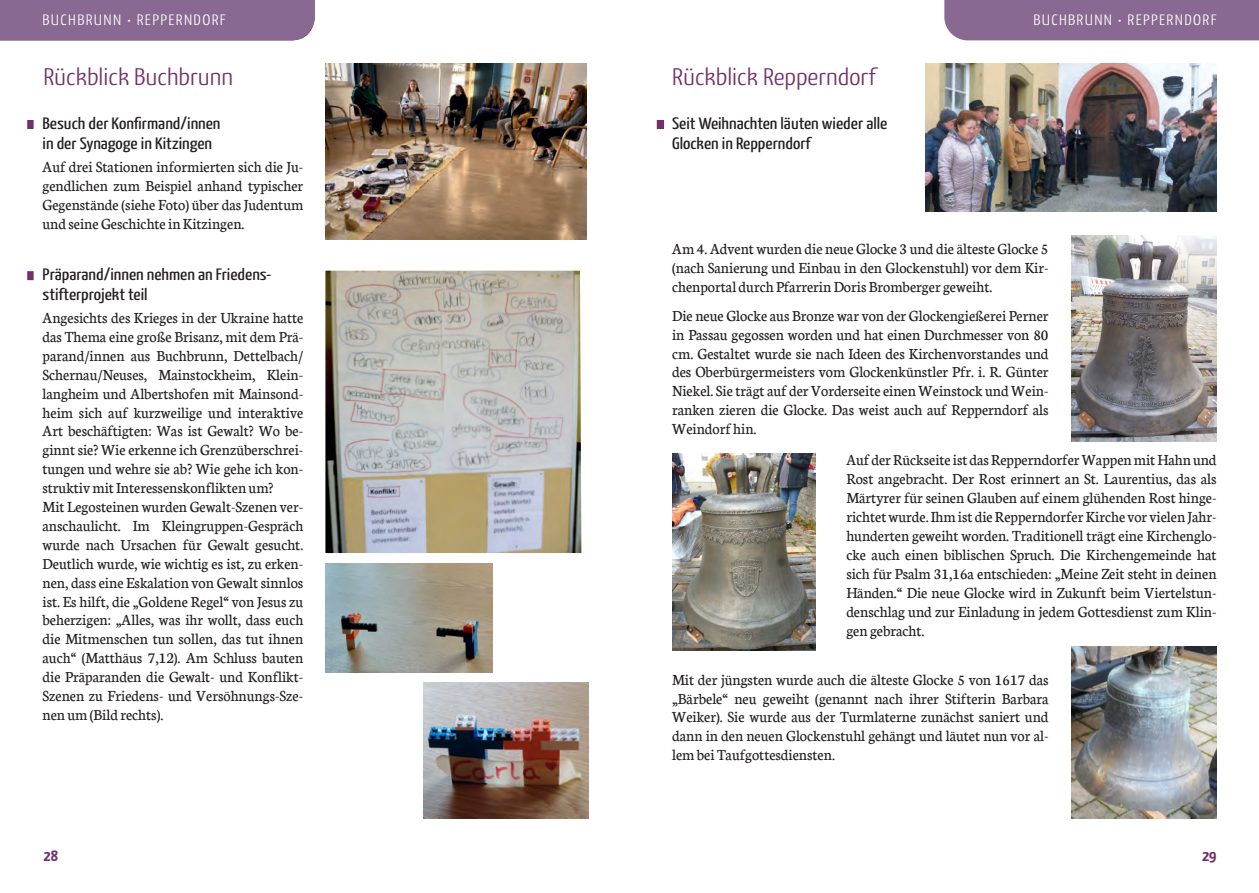
<style>
.page{position:relative;width:1259px;height:893px;background:#fff}
.page>*{position:absolute;margin:0;border:0;box-sizing:border-box;transform-origin:0 0}
.t1{font:300 24px "Yanone Kaffeesatz";color:#712f6b;scale:1.2 1}
.t2{font:16.5px/18.9px "Neuton";color:#231f20;text-align:justify;scale:.96 1}
.t3{font:16.5px/19.8px "Yanone Kaffeesatz";color:#231f20;scale:1.2 1}
.t4{font:300 15px "Yanone Kaffeesatz";letter-spacing:.075em;color:#fff;scale:1.2 1}
.t5{font:700 15px "Yanone Kaffeesatz";color:#712f6b;scale:1.2 1}
</style>
<div class="page">
<div style="left:944px;top:0;width:315px;height:40px;background:#896991"></div>
<div style="left:0;top:0;width:315px;height:40px;background:#896991"></div>
<img style="left:1072px;top:235px;width:144px;height:206px">
<img style="left:672px;top:453px;width:144px;height:197px">
<img style="left:1071px;top:646px;width:145px;height:173px">
<img style="left:925px;top:64px;width:291px;height:147px">
<div style="left:27px;top:120px;width:7px;height:9px;background:#712f6b"></div>
<div style="left:27px;top:271px;width:7px;height:9px;background:#712f6b"></div>
<img style="left:325px;top:64px;width:261px;height:175px">
<img style="left:325px;top:564px;width:167px;height:108px">
<img style="left:424px;top:683px;width:165px;height:136px">
<img style="left:325px;top:271px;width:256px;height:282px">
<div style="left:657px;top:120px;width:7px;height:9px;background:#712f6b"></div>
<p class="t4" style="left:43px;top:11px;width:154px">BUCHBRUNN • REPPERNDORF</p>
<p class="t4" style="left:1033px;top:11px;width:154px">BUCHBRUNN • REPPERNDORF</p>
<h1 class="t1" style="left:43px;top:62px;width:160px">Rückblick Buchbrunn</h1>
<p class="t3" style="left:43px;top:113px;width:150px">Besuch der Konfirmand/innen in der Synagoge in Kitzingen</p>
<p class="t2" style="left:43px;top:157px;width:273px">Auf drei Stationen informierten sich die Ju&shy;gendlichen zum Beispiel anhand typischer Gegenstände (siehe Foto) über das Judentum und seine Geschichte in Kitzingen.</p>
<p class="t3" style="left:43px;top:264px;width:192px">Präparand/innen nehmen an Friedens&shy;stifterprojekt teil</p>
<p class="t2" style="left:43px;top:308px;width:273px;text-align:left">Angesichts des Krieges in der Ukraine hatte das Thema eine große Brisanz, mit dem Prä&shy;parand/innen aus Buchbrunn, Dettelbach/ Schernau/Neuses, Mainstockheim, Klein&shy;langheim und Albertshofen mit Mainsond&shy;heim sich auf kurzweilige und interaktive Art beschäftigten: Was ist Gewalt? Wo be&shy;ginnt sie? Wie erkenne ich Grenzüberschrei&shy;tungen und wehre sie ab? Wie gehe ich kon&shy;struktiv mit Interessenskonflikten um?<br>Mit Legosteinen wurden Gewalt-Szenen ver&shy;anschaulicht. Im Kleingruppen-Gespräch wurde nach Ursachen für Gewalt gesucht.<br>Deutlich wurde, wie wichtig es ist, zu erken&shy;nen, dass eine Eskalation von Gewalt sinnlos ist. Es hilft, die „Goldene Regel“ von Jesus zu beherzigen: „Alles, was ihr wollt, dass euch die Mitmenschen tun sollen, das tut ihnen auch“ (Matthäus 7,12). Am Schluss bauten die Präparanden die Gewalt- und Konflikt-Szenen zu Friedens- und Versöhnungs-Sze&shy;nen um (Bild rechts).</p>
<h1 class="t1" style="left:672px;top:62px;width:171px">Rückblick Repperndorf</h1>
<p class="t3" style="left:672px;top:113px;width:181px">Seit Weihnachten läuten wieder alle<br>Glocken in Repperndorf</p>
<p class="t2" style="left:672px;top:240px;width:394px">Am 4. Advent wurden die neue Glocke 3 und die älteste Glocke 5 (nach Sanierung und Einbau in den Glockenstuhl) vor dem Kir&shy;chenportal durch Pfarrerin Doris Bromberger geweiht.</p>
<p class="t2" style="left:672px;top:306px;width:394px">Die neue Glocke aus Bronze war von der Glockengießerei Perner in Passau gegossen worden und hat einen Durchmesser von 80 cm. Gestaltet wurde sie nach Ideen des Kirchenvorstandes und des Oberbürgermeisters vom Glockenkünstler Pfr. i. R. Günter Niekel. Sie trägt auf der Vorderseite einen Weinstock und Wein&shy;ranken zieren die Glocke. Das weist auch auf Repperndorf als Weindorf hin.</p>
<p class="t2" style="left:846px;top:451px;width:387px">Auf der Rückseite ist das RepperndorferWappen mitHahn und Rost angebracht. Der Rost erinnert an St. Laurentius, das als Märtyrer für seinen Glauben auf einem glühenden Rost hinge&shy;richtet wurde.Ihm ist die Repperndorfer Kirche vor vielenJahr&shy;hunderten geweiht worden. Traditionell trägt eine Kirchenglo&shy;cke auch einen biblischen Spruch. Die Kirchengemeinde hat sich für Psalm 31,16a entschieden: „Meine Zeit steht in deinen Händen.“ Die neue Glocke wird in Zukunft beim Viertelstun&shy;denschlag und zur Einladung in jedem Gottesdienst zum Klin&shy;gen gebracht.</p>
<p class="t2" style="left:672px;top:670px;width:394px">Mit der jüngsten wurde auch die älteste Glocke 5 von 1617 das „Bärbele“ neu geweiht (genannt nach ihrer Stifterin Barbara Weiker). Sie wurde aus der Turmlaterne zunächst saniert und dann in den neuen Glockenstuhl gehängt und läutet nun vor al&shy;lem bei Taufgottesdiensten.</p>
<p class="t5" style="left:44px;top:847px;width:13px">28</p>
<p class="t5" style="left:1202px;top:847px;width:13px">29</p>
</div>
